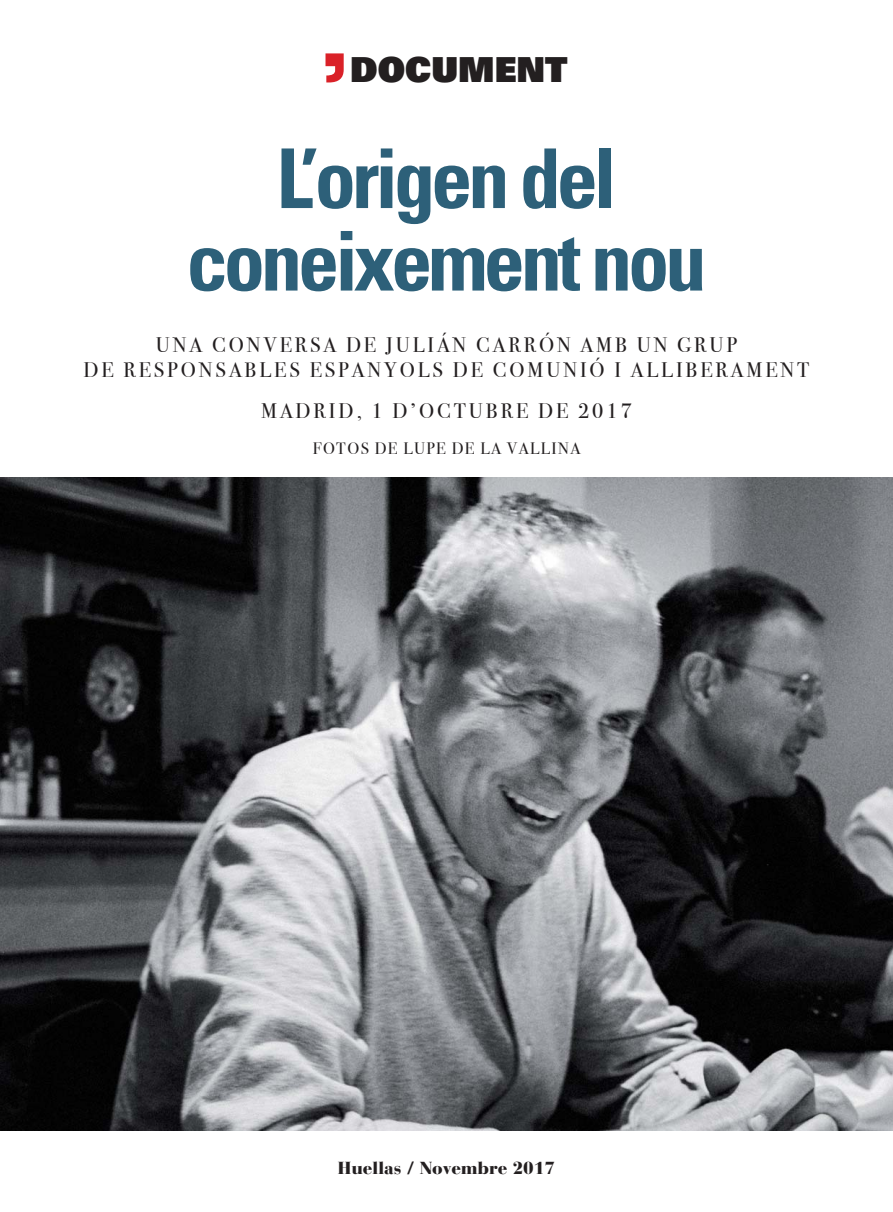
<style>
.page{position:relative;width:893px;height:1212px;background:#fff}
.page>*{position:absolute;margin:0;border:0;box-sizing:border-box;transform-origin:0 0}
.t1{font:700 condensed 82.5px/82.5px "Univers";letter-spacing:-.05em;color:#2d6079;text-align:center}
.t2{font:900 34.5px "Univers";color:#231f20}
.t3{font:21px/25.5px "Bodoni Svty Two ITCTT";letter-spacing:.14em;color:#231f20;text-align:center}
.t4{font:900 17.4px "Bauer Bodoni";color:#231f20}
.t5{font:16.5px "Bodoni Svty Two ITCTT";letter-spacing:.085em;color:#231f20}
</style>
<div class="page">
<img style="left:0;top:477px;width:893px;height:653px">
<svg style="left:325px;top:53px;width:19px;height:29px"></svg>
<h2 class="t2" style="left:350px;top:58px;width:219px">DOCUMENT</h2>
<h1 class="t1" style="left:187px;top:146px;width:521px">L’origen del coneixement nou</h1>
<p class="t3" style="left:83px;top:332px;width:727px">UNA CONVERSA DE JULIÁN CARRÓN AMB UN GRUP<br>DE RESPONSABLES ESPANYOLS DE COMUNIÓ I ALLIBERAMENT</p>
<p class="t3" style="left:261px;top:398px;width:372px">MADRID, 1 D’OCTUBRE DE 2017</p>
<p class="t5" style="left:313px;top:438px;width:269px">FOTOS DE LUPE DE LA VALLINA</p>
<p class="t4" style="left:338px;top:1161px;width:219px">Huellas / Novembre 2017</p>
</div>
